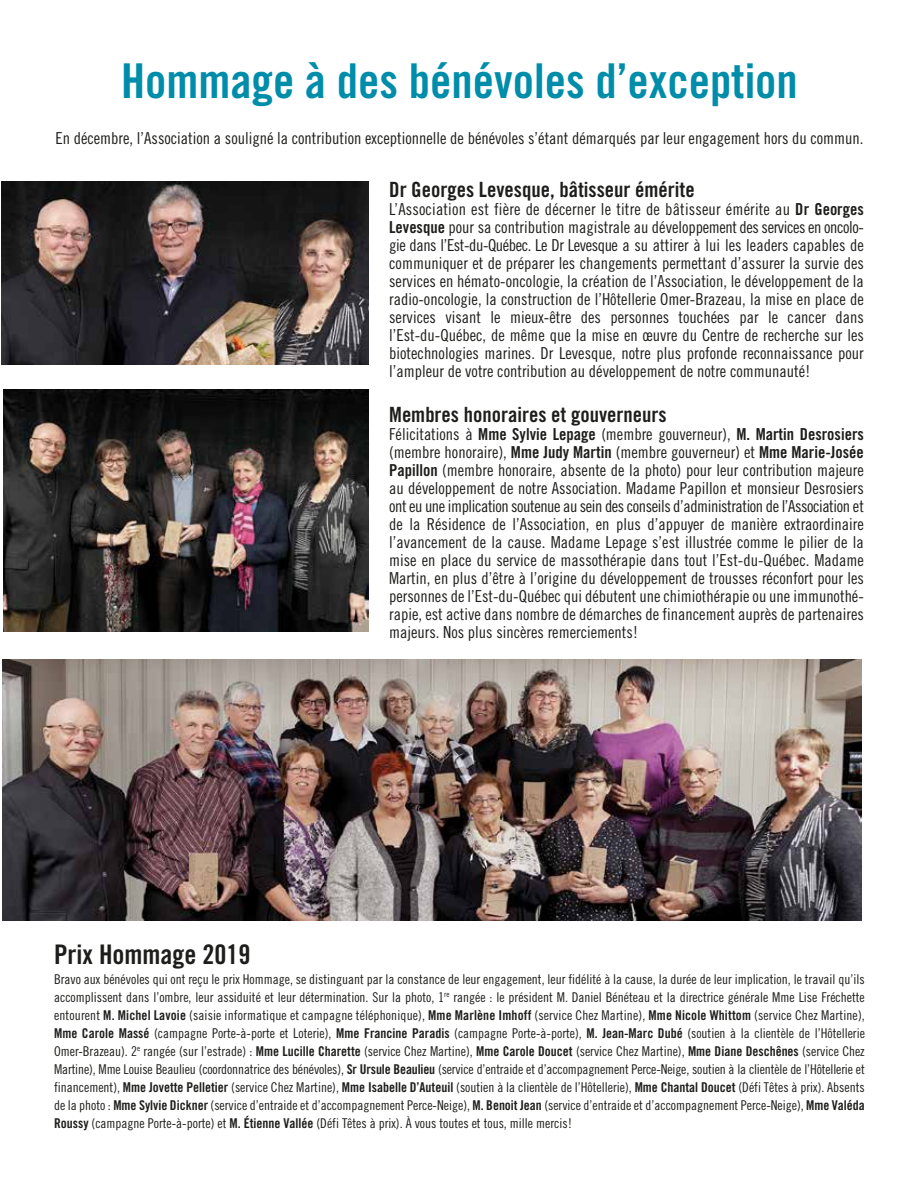
<style>
.page{position:relative;width:918px;height:1188px;background:#fff}
.page>*{position:absolute;margin:0;border:0;box-sizing:border-box;transform-origin:0 0}
.t1{font:48px "Trade Gothic Bold Cond Twenty";color:#008daa}
.t2{font:27px "Trade Gothic Bold Cond Twenty";color:#1d1d1b}
.t3{font:21px "Trade Gothic Bold Cond Twenty";color:#1d1d1b}
.t4{font:16.5px/18px "Trade Gothic Cond Eighteen";color:#1d1d1b;text-align:justify}
.t5{font:13.5px/18px "Trade Gothic Cond Eighteen";color:#1d1d1b;text-align:justify}
.s1{font-family:"Trade Gothic Bold Cond Twenty"}
</style>
<div class="page">
<img style="left:3px;top:659px;width:859px;height:262px">
<img style="left:1px;top:181px;width:368px;height:183px">
<img style="left:3px;top:389px;width:366px;height:243px">
<h1 class="t1" style="left:121px;top:51px;width:678px">Hommage à des bénévoles d’exception</h1>
<p class="t4" style="left:55px;top:129px;width:810px">En décembre, l’Association a souligné la contribution exceptionnelle de bénévoles s’étant démarqués par leur engagement hors du commun.</p>
<p class="t3" style="left:389px;top:176px;width:307px">Dr Georges Levesque, bâtisseur émérite</p>
<p class="t4" style="left:389px;top:200px;width:476px">L’Association est fière de décerner le titre de bâtisseur émérite au <span class="s1">Dr Georges Levesque</span> pour sa contribution magistrale au développement des services en oncolo&shy;gie dans l’Est-du-Québec. Le Dr Levesque a su attirer à lui les leaders capables de communiquer et de préparer les changements permettant d’assurer la survie des services en hémato-oncologie, la création de l’Association, le développement de la radio-oncologie, la construction de l’Hôtellerie Omer-Brazeau, la mise en place de services visant le mieux-être des personnes touchées par le cancer dans l’Est-du-Québec, de même que la mise en œuvre du Centre de recherche sur les biotechnologies marines. Dr Levesque, notre plus profonde reconnaissance pour l’ampleur de votre contribution au développement de notre communauté!</p>
<p class="t3" style="left:389px;top:401px;width:279px">Membres honoraires et gouverneurs</p>
<p class="t4" style="left:389px;top:425px;width:476px">Félicitations à <span class="s1">Mme Sylvie Lepage</span> (membre gouverneur), <span class="s1">M. Martin Desrosiers </span>(membre honoraire), <span class="s1">Mme Judy Martin</span> (membre gouverneur) et <span class="s1">Mme Marie-Josée Papillon</span> (membre honoraire, absente de la photo) pour leur contribution majeure au développement de notre Association. Madame Papillon et monsieur Desrosiers ont eu une implication soutenue au sein des conseils d’administration de l’Association et de la Résidence de l’Association, en plus d’appuyer de manière extraordinaire l’avancement de la cause. Madame Lepage s’est illustrée comme le pilier de la mise en place du service de massothérapie dans tout l’Est-du-Québec. Madame Martin, en plus d’être à l’origine du développement de trousses réconfort pour les personnes de l’Est-du-Québec qui débutent une chimiothérapie ou une immunothé&shy;rapie, est active dans nombre de démarches de financement auprès de partenaires majeurs. Nos plus sincères remerciements!</p>
<h2 class="t2" style="left:54px;top:938px;width:198px">Prix Hommage 2019</h2>
<p class="t5" style="left:54px;top:970px;width:812px">Bravo aux bénévoles qui ont reçu le prix Hommage, se distinguant par la constance de leur engagement, leur fidélité à la cause, la durée de leur implication, le travail qu’ils accomplissent dans l’ombre, leur assiduité et leur détermination. Sur la photo, 1<sup>re</sup> rangée : le président M. Daniel Bénéteau et la directrice générale Mme Lise Fréchette entourent <span class="s1">M. Michel Lavoie</span> (saisie informatique et campagne téléphonique), <span class="s1">Mme Marlène Imhoff</span> (service Chez Martine), <span class="s1">Mme Nicole Whittom</span> (service Chez Martine), <span class="s1">Mme Carole Massé</span> (campagne Porte-à-porte et Loterie), <span class="s1">Mme Francine Paradis</span> (campagne Porte-à-porte), <span class="s1">M. Jean-Marc Dubé</span> (soutien à la clientèle de l’Hôtellerie Omer-Brazeau). 2<sup>e</sup> rangée (sur l’estrade) : <span class="s1">Mme Lucille Charette</span> (service Chez Martine), <span class="s1">Mme Carole Doucet</span> (service Chez Martine), <span class="s1">Mme Diane Deschênes</span> (service Chez Martine), Mme Louise Beaulieu (coordonnatrice des bénévoles), <span class="s1">Sr Ursule Beaulieu</span> (service d’entraide et d’accompagnement Perce-Neige, soutien à la clientèle de l’Hôtellerie et financement), <span class="s1">Mme Jovette Pelletier</span> (service Chez Martine), <span class="s1">Mme Isabelle D’Auteuil</span> (soutien à la clientèle de l’Hôtellerie), <span class="s1">Mme Chantal Doucet</span> (Défi Têtes à prix). Absents de la photo : <span class="s1">Mme Sylvie Dickner</span> (service d’entraide et d’accompagnement Perce-Neige), <span class="s1">M. Benoit Jean</span> (service d’entraide et d’accompagnement Perce-Neige), <span class="s1">Mme Valéda Roussy</span> (campagne Porte-à-porte) et <span class="s1">M. Étienne Vallée</span> (Défi Têtes à prix). À vous toutes et tous, mille mercis!</p>
</div>
